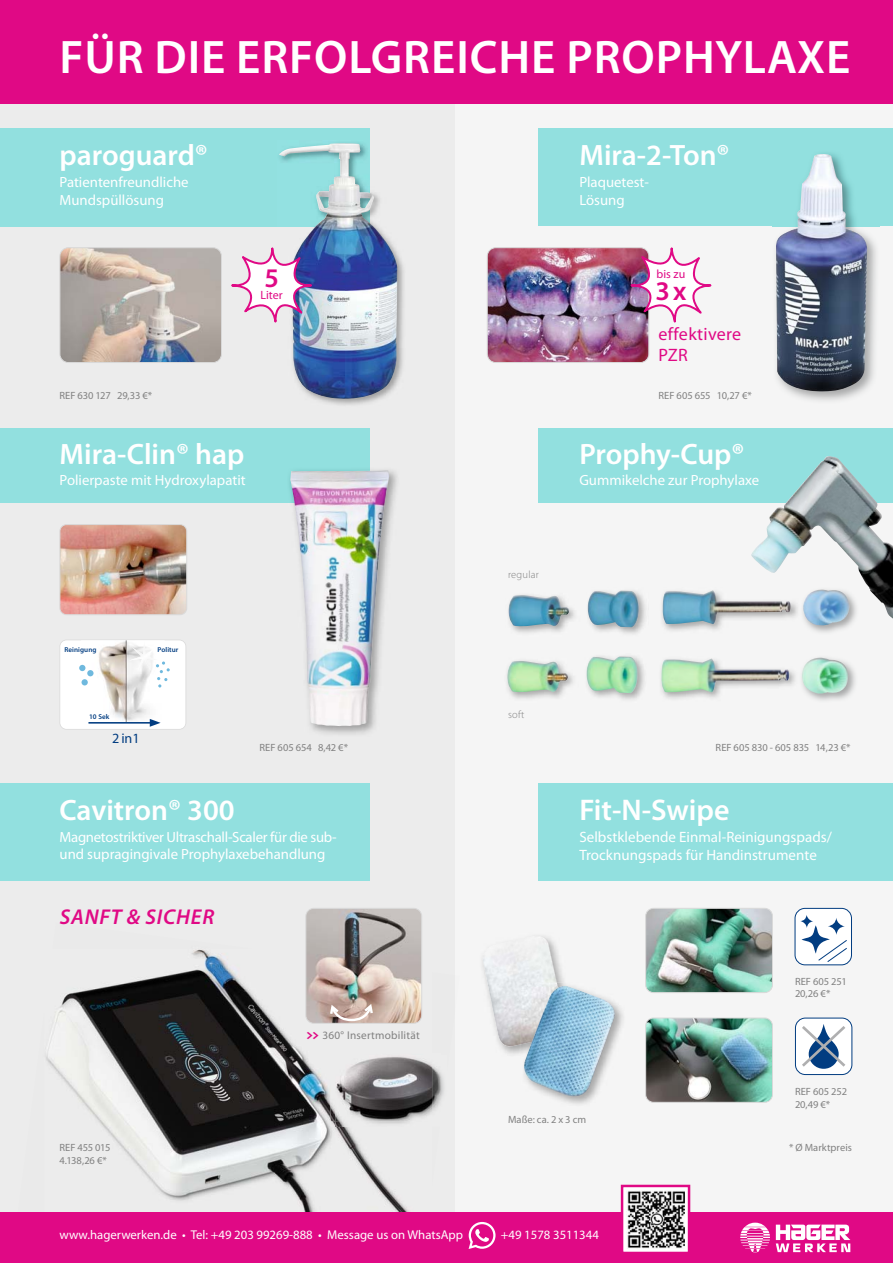
<style>
.page{position:relative;width:893px;height:1263px;background:#f5f5f5}
.page>*{position:absolute;margin:0;border:0;box-sizing:border-box;transform-origin:0 0}
.t1{font:600 47.25px "Myriad Pro";letter-spacing:.02em;color:#fff}
.t2{font:600 30px "Myriad Pro";color:#fff}
.t3{font:600 29.55px "Myriad Pro";color:#fff}
.t4{font:600 27px "Myriad Pro";color:#e00985}
.t5{font:italic 600 21.45px "Myriad Pro";letter-spacing:.04em;color:#e00985}
.t6{font:18px/21px "Myriad Pro";letter-spacing:.02em;color:#e00985}
.t7{font:15px/18px "Myriad Pro";color:#fff}
.t8{font:14.7px/17.7px "Myriad Pro";color:#fff}
.t9{font:14.1px "Myriad Pro";color:#023d81}
.t10{font:12.75px "Myriad Pro";color:#fff}
.t11{font:12px "Myriad Pro";color:#e00985}
.t12{font:11.25px "Myriad Pro";letter-spacing:.02em;color:#818181}
.t13{font:10.5px/12.6px "Myriad Pro";letter-spacing:-.005em;color:#818181}
.t14{font:300 10.5px "Myriad Pro";letter-spacing:.02em;color:#818181}
.t15{font:600 7.05px "Myriad Pro";letter-spacing:.01em;color:#023d81}
.s1{font-family:"Consolas";font-weight:700;font-size:13.5px;color:#e00985}
</style>
<div class="page">
<div style="left:0;top:0;width:455px;height:1263px;background:#ececec"></div>
<div style="left:0;top:428px;width:370px;height:74px;background:#92e0df"></div>
<div style="left:538px;top:428px;width:355px;height:74px;background:#92e0df"></div>
<div style="left:538px;top:128px;width:355px;height:98px;background:#92e0df"></div>
<div style="left:0;top:128px;width:370px;height:98px;background:#92e0df"></div>
<img style="left:46px;top:949px;width:364px;height:263px">
<img style="left:306px;top:908px;width:116px;height:115px;border-radius:8px">
<div style="left:305px;top:908px;width:117px;height:116px;border:1px solid #d9d9d9;border-radius:8px"></div>
<svg style="left:328px;top:1002px;width:47px;height:20px"></svg>
<svg style="left:307px;top:1032px;width:13px;height:8px"></svg>
<img style="left:441px;top:1075px;width:3px;height:23px">
<img style="left:335px;top:1121px;width:75px;height:6px">
<img style="left:331px;top:1054px;width:79px;height:67px">
<img style="left:432px;top:1066px;width:9px;height:45px">
<img style="left:335px;top:1055px;width:97px;height:66px">
<img style="left:60px;top:248px;width:161px;height:114px;border-radius:9px">
<div style="left:60px;top:247px;width:162px;height:116px;border:1px solid #d9d9d9;border-radius:9px"></div>
<img style="left:320px;top:254px;width:84px;height:151px">
<img style="left:292px;top:143px;width:106px;height:257px">
<img style="left:60px;top:525px;width:127px;height:90px;border-radius:7px">
<div style="left:60px;top:524px;width:127px;height:91px;border:1px solid #d9d9d9;border-radius:7px"></div>
<svg style="left:60px;top:640px;width:126px;height:90px"></svg>
<img style="left:129px;top:641px;width:31px;height:30px">
<img style="left:772px;top:153px;width:107px;height:248px">
<img style="left:776px;top:154px;width:91px;height:238px">
<img style="left:487px;top:248px;width:162px;height:114px;border-radius:9px">
<div style="left:487px;top:247px;width:162px;height:116px;border:1px solid #d9d9d9;border-radius:9px"></div>
<img style="left:287px;top:470px;width:110px;height:264px">
<img style="left:287px;top:470px;width:3px;height:32px">
<img style="left:290px;top:470px;width:99px;height:256px">
<img style="left:629px;top:247px;width:83px;height:77px">
<svg style="left:230px;top:143px;width:83px;height:181px"></svg>
<img style="left:512px;top:590px;width:133px;height:44px">
<img style="left:508px;top:591px;width:131px;height:36px">
<img style="left:663px;top:624px;width:59px;height:7px">
<img style="left:662px;top:590px;width:89px;height:34px">
<img style="left:801px;top:657px;width:54px;height:44px">
<img style="left:802px;top:658px;width:47px;height:38px">
<img style="left:510px;top:659px;width:134px;height:41px">
<img style="left:507px;top:656px;width:131px;height:37px">
<img style="left:662px;top:670px;width:133px;height:29px">
<img style="left:661px;top:658px;width:128px;height:34px">
<div style="left:538px;top:783px;width:355px;height:98px;background:#92e0df"></div>
<div style="left:0;top:783px;width:370px;height:98px;background:#92e0df"></div>
<div style="left:0;top:0;width:893px;height:104px;background:#e00985"></div>
<div style="left:795px;top:1018px;width:57px;height:56px;background:#fff;border-radius:10px"></div>
<div style="left:795px;top:1018px;width:57px;height:57px;border:1px solid #023d81;border-radius:10px"></div>
<svg style="left:802px;top:1024px;width:44px;height:45px"></svg>
<div style="left:795px;top:908px;width:56px;height:57px;background:#fff;border-radius:10px"></div>
<div style="left:795px;top:908px;width:57px;height:57px;border:1px solid #023d81;border-radius:10px"></div>
<svg style="left:800px;top:915px;width:13px;height:13px"></svg>
<svg style="left:828px;top:918px;width:17px;height:17px"></svg>
<svg style="left:802px;top:925px;width:46px;height:38px"></svg>
<img style="left:482px;top:952px;width:82px;height:102px">
<img style="left:483px;top:936px;width:74px;height:111px">
<img style="left:564px;top:1005px;width:59px;height:99px">
<img style="left:521px;top:983px;width:46px;height:3px">
<img style="left:521px;top:986px;width:96px;height:115px">
<img style="left:646px;top:1018px;width:126px;height:84px;border-radius:8px">
<div style="left:645px;top:1018px;width:128px;height:85px;border:1px solid #d9d9d9;border-radius:8px"></div>
<img style="left:646px;top:908px;width:126px;height:84px;border-radius:8px">
<div style="left:645px;top:908px;width:128px;height:85px;border:1px solid #d9d9d9;border-radius:8px"></div>
<img style="left:751px;top:456px;width:142px;height:172px">
<div style="left:0;top:1212px;width:893px;height:51px;background:#e00985"></div>
<svg style="left:740px;top:1223px;width:30px;height:30px"></svg>
<svg style="left:776px;top:1224px;width:74px;height:28px"></svg>
<svg style="left:469px;top:1222px;width:27px;height:27px"></svg>
<div style="left:622px;top:1186px;width:67px;height:67px;background:#fff"></div>
<div style="left:621px;top:1185px;width:69px;height:69px;border:2px solid #e00985"></div>
<img style="left:627px;top:1191px;width:58px;height:58px">
<h1 class="t1" style="left:59px;top:33px;width:793px">FÜR DIE ERFOLGREICHE PROPHYLAXE</h1>
<h3 class="t3" style="left:60px;top:140px;width:150px">paroguard®</h3>
<p class="t8" style="left:60px;top:174px;width:131px">Patientenfreundliche<br>Mundspüllösung</p>
<h3 class="t4" style="left:264px;top:264px;width:16px">5</h3>
<p class="t11" style="left:260px;top:290px;width:24px">Liter</p>
<p class="t13" style="left:60px;top:390px;width:94px">REF 630 127 29,33 €*</p>
<h3 class="t3" style="left:60px;top:439px;width:186px">Mira-Clin® hap</h3>
<p class="t8" style="left:60px;top:473px;width:188px">Polierpaste mit Hydroxylapatit</p>
<p class="t15" style="left:64px;top:646px;width:34px">Reinigung</p>
<p class="t15" style="left:158px;top:646px;width:22px">Politur</p>
<p class="t15" style="left:89px;top:713px;width:22px">10 Sek</p>
<p class="t9" style="left:112px;top:733px;width:29px">2 in1</p>
<p class="t13" style="left:260px;top:742px;width:90px">REF 605 654 8,42 €*</p>
<h3 class="t3" style="left:60px;top:795px;width:177px">Cavitron® 300</h3>
<p class="t8" style="left:60px;top:829px;width:279px">Magnetostriktiver Ultraschall-Scaler für die sub&shy;und supragingivale Prophylaxebehandlung</p>
<h3 class="t5" style="left:60px;top:904px;width:156px">SANFT &amp; SICHER</h3>
<p class="t13" style="left:60px;top:1142px;width:52px">REF 455 015<br>4.138,26 €*</p>
<p class="t12" style="left:306px;top:1031px;width:115px"><span class="s1">&gt;&gt;</span> 360° Insertmobilität</p>
<h3 class="t3" style="left:579px;top:140px;width:152px">Mira-2-Ton®</h3>
<p class="t8" style="left:579px;top:174px;width:71px">Plaquetest-<br>Lösung</p>
<p class="t11" style="left:657px;top:269px;width:30px">bis zu</p>
<h3 class="t4" style="left:655px;top:277px;width:33px">3x</h3>
<p class="t6" style="left:659px;top:325px;width:84px">effektivere<br>PZR</p>
<p class="t13" style="left:659px;top:390px;width:95px">REF 605 655 10,27 €*</p>
<p class="t14" style="left:508px;top:571px;width:32px">regular</p>
<h3 class="t3" style="left:579px;top:439px;width:167px">Prophy-Cup®</h3>
<p class="t8" style="left:579px;top:473px;width:181px">Gummikelche zur Prophylaxe</p>
<p class="t14" style="left:508px;top:710px;width:18px">soft</p>
<p class="t13" style="left:716px;top:742px;width:136px">REF 605 830 - 605 835 14,23 €*</p>
<h2 class="t2" style="left:579px;top:795px;width:152px">Fit-N-Swipe</h2>
<p class="t7" style="left:579px;top:830px;width:254px">Selbstklebende Einmal-Reinigungspads/<br>Trocknungspads für Handinstrumente</p>
<p class="t13" style="left:795px;top:976px;width:53px">REF 605 251<br>20,26 €*</p>
<p class="t13" style="left:795px;top:1086px;width:54px">REF 605 252<br>20,49 €*</p>
<p class="t13" style="left:508px;top:1114px;width:80px">Maße: ca. 2 x 3 cm</p>
<p class="t13" style="left:789px;top:1142px;width:64px">* Ø Marktpreis</p>
<p class="t10" style="left:60px;top:1230px;width:405px">www.hagerwerken.de • Tel: +49 203 99269-888 • Message us on WhatsApp</p>
<p class="t10" style="left:501px;top:1230px;width:100px">+49 1578 3511344</p>
</div>
